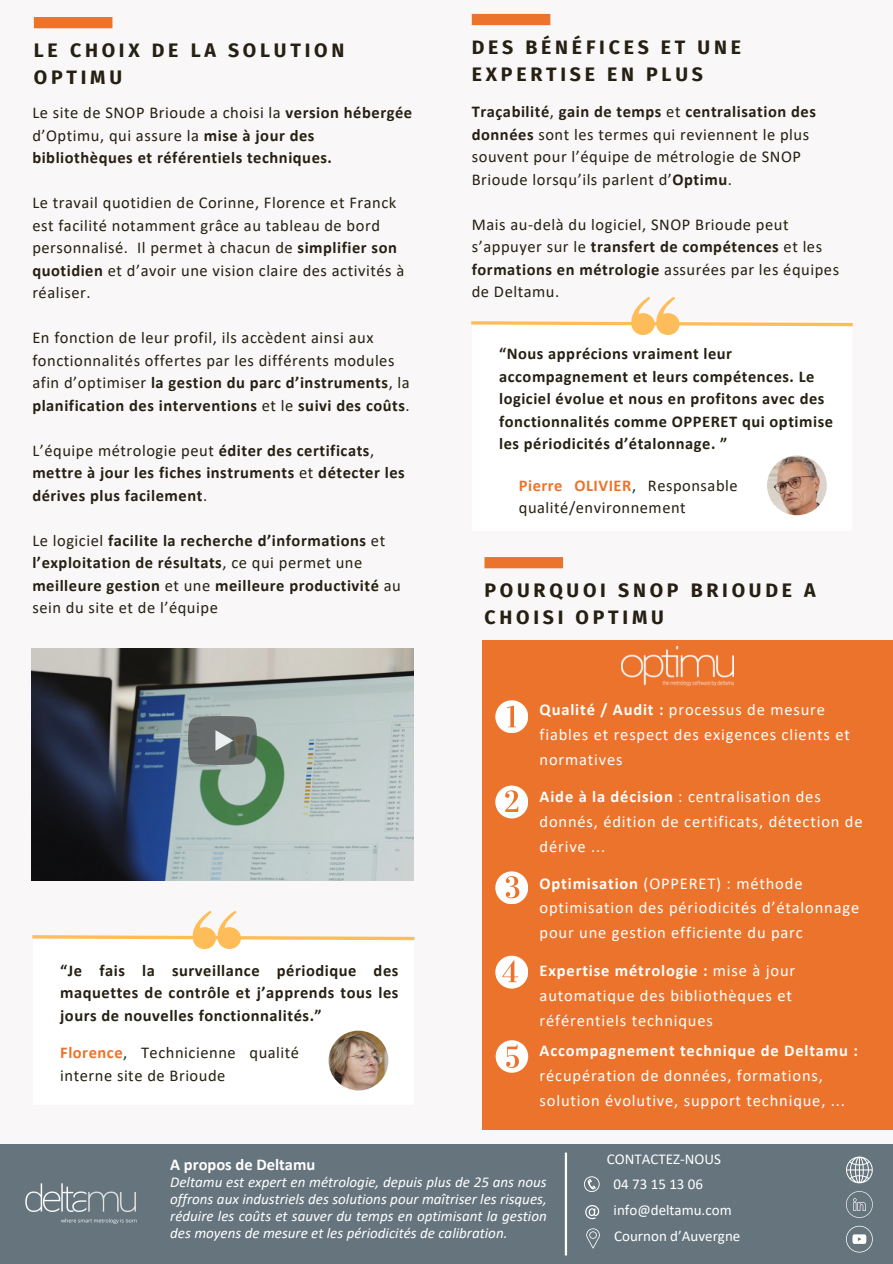
<style>
.page{position:relative;width:893px;height:1264px;background:#fff}
.page>*{position:absolute;margin:0;border:0;box-sizing:border-box;transform-origin:0 0}
.t1{font:700 19.5px/27px "Fira Sans";letter-spacing:.19em;color:#252012}
.t2{font:16.5px/22.5px "Calibri";letter-spacing:.03em;color:#252012}
.t3{font:700 16.5px/22.5px "Calibri";letter-spacing:.03em;color:#252012}
.t4{font:16.5px/24.8px "Calibri";letter-spacing:.05em;color:#fff}
.t5{font:700 16.5px "Calibri";color:#fff}
.t6{font:italic 15px/16.8px "Calibri";color:#fff;text-align:justify}
.t7{font:15px "Calibri";color:#fff}
.s1{font-weight:400}
.s2{font-weight:700}
.s3{font-weight:700;color:#ec732c}
.s4{color:#043239}
</style>
<div class="page">
<div style="left:0;top:0;width:892px;height:1263px;background:#f9f7f8"></div>
<div style="left:472px;top:14px;width:78px;height:11px;background:#ec732c"></div>
<img style="left:31px;top:648px;width:382px;height:232px">
<div style="left:33px;top:938px;width:380px;height:166px;background:#fff"></div>
<img style="left:328px;top:1030px;width:60px;height:60px;border-radius:50%">
<svg style="left:32px;top:910px;width:383px;height:38px"></svg>
<div style="left:0;top:1144px;width:892px;height:119px;background:#65747d"></div>
<img style="left:25px;top:1183px;width:112px;height:41px">
<svg style="left:846px;top:1191px;width:26px;height:26px"></svg>
<svg style="left:846px;top:1225px;width:26px;height:27px"></svg>
<hr style="left:564px;top:1152px;width:3px;height:103px;background:#fff">
<svg style="left:584px;top:1176px;width:15px;height:15px"></svg>
<svg style="left:585px;top:1205px;width:14px;height:14px"></svg>
<svg style="left:586px;top:1228px;width:13px;height:20px"></svg>
<svg style="left:846px;top:1156px;width:26px;height:27px"></svg>
<div style="left:472px;top:321px;width:379px;height:209px;background:#fff"></div>
<img style="left:767px;top:455px;width:59px;height:60px;border-radius:50%">
<svg style="left:471px;top:297px;width:382px;height:38px"></svg>
<div style="left:484px;top:557px;width:79px;height:11px;background:#ec732c"></div>
<div style="left:34px;top:17px;width:78px;height:11px;background:#ec732c"></div>
<div style="left:482px;top:641px;width:410px;height:488px;background:#ec732c"></div>
<svg style="left:495px;top:700px;width:33px;height:33px"></svg>
<svg style="left:495px;top:785px;width:33px;height:33px"></svg>
<svg style="left:495px;top:871px;width:33px;height:33px"></svg>
<svg style="left:495px;top:955px;width:33px;height:33px"></svg>
<svg style="left:495px;top:1040px;width:33px;height:32px"></svg>
<img style="left:622px;top:646px;width:111px;height:39px">
<img style="left:188px;top:716px;width:69px;height:48px">
<p class="t1" style="left:34px;top:37px;width:312px">LE CHOIX DE LA SOLUTION<br>OPTIMU</p>
<p class="t3" style="left:32px;top:103px;width:381px"><span class="s1">Le site de SNOP Brioude a choisi la</span> version hébergée <span class="s1">d’Optimu, qui assure la</span> mise à jour des bibliothèques et référentiels techniques.</p>
<p class="t2" style="left:32px;top:193px;width:373px">Le travail quotidien de Corinne, Florence et Franck est facilité notamment grâce au tableau de bord personnalisé. Il permet à chacun de <span class="s2">simplifier son quotidien</span> et d’avoir une vision claire des activités à réaliser.</p>
<p class="t2" style="left:32px;top:328px;width:379px">En fonction de leur profil, ils accèdent ainsi aux fonctionnalités offertes par les différents modules afin d’optimiser <span class="s2">la gestion du parc d’instruments</span>, la <span class="s2">planification des interventions</span> et le <span class="s2">suivi des coûts</span>.</p>
<p class="t3" style="left:32px;top:440px;width:374px"><span class="s1">L’équipe métrologie peut</span> éditer des certificats<span class="s1">, </span>mettre à jour les fiches instruments <span class="s1">et</span> détecter les dérives plus facilement<span class="s1">.</span></p>
<p class="t3" style="left:32px;top:530px;width:370px"><span class="s1">Le logiciel</span> facilite la recherche d’informations <span class="s1">et </span>l’exploitation de résultats<span class="s1">, ce qui permet une </span>meilleure gestion <span class="s1">et une</span> meilleure productivité <span class="s1">au sein du site et de l’équipe</span></p>
<p class="t3" style="left:60px;top:960px;width:339px;text-align:justify">“Je fais la surveillance périodique des maquettes de contrôle et j’apprends tous les jours de nouvelles fonctionnalités.”</p>
<h1 class="t2" style="left:60px;top:1042px;width:240px"><span class="s3">Florence</span><span class="s4">,</span> Technicienne qualité interne site de Brioude</h1>
<p class="t1" style="left:472px;top:34px;width:271px">DES BÉNÉFICES ET UNE<br>EXPERTISE EN PLUS</p>
<p class="t2" style="left:472px;top:102px;width:345px"><span class="s2">Traçabilité</span>, <span class="s2">gain de temps</span> et <span class="s2">centralisation des données</span> sont les termes qui reviennent le plus souvent pour l’équipe de métrologie de SNOP Brioude lorsqu’ils parlent d’<span class="s2">Optimu</span>.</p>
<h3 class="t2" style="left:472px;top:214px;width:369px">Mais au-delà du logiciel, SNOP Brioude peut s’appuyer sur le <span class="s2">transfert de compétences</span> et les <span class="s2">formations en métrologie</span> assurées par les équipes de Deltamu.</h3>
<p class="t3" style="left:499px;top:344px;width:335px">“Nous apprécions vraiment leur accompagnement et leurs compétences. Le logiciel évolue et nous en profitons avec des fonctionnalités comme OPPERET qui optimise les périodicités d’étalonnage. ”</p>
<p class="t2" style="left:519px;top:475px;width:220px"><span class="s3">Pierre OLIVIER</span><span class="s4">,</span> Responsable qualité/environnement</p>
<p class="t1" style="left:484px;top:576px;width:333px">POURQUOI SNOP BRIOUDE A<br>CHOISI OPTIMU</p>
<h1 class="t4" style="left:539px;top:699px;width:312px"><span class="s2">Qualité / Audit :</span> processus de mesure fiables et respect des exigences clients et normatives</h1>
<p class="t4" style="left:539px;top:785px;width:324px"><span class="s2">Aide à la décision</span> : centralisation des donnés, édition de certificats, détection de dérive ...</p>
<p class="t4" style="left:539px;top:872px;width:321px"><span class="s2">Optimisation</span> (OPPERET) : méthode optimisation des périodicités d’étalonnage pour une gestion efficiente du parc</p>
<p class="t4" style="left:539px;top:959px;width:257px"><span class="s2">Expertise métrologie :</span> mise à jour automatique des bibliothèques et référentiels techniques</p>
<p class="t4" style="left:539px;top:1039px;width:320px"><span class="s2">Accompagnement technique de Deltamu : </span>récupération de données, formations, solution évolutive, support technique, ...</p>
<p class="t5" style="left:170px;top:1157px;width:147px">A propos de Deltamu</p>
<p class="t6" style="left:170px;top:1174px;width:378px">Deltamu est expert en métrologie, depuis plus de 25 ans nous offrons aux industriels des solutions pour maîtriser les risques, réduire les coûts et sauver du temps en optimisant la gestion des moyens de mesure et les périodicités de calibration.</p>
<p class="t7" style="left:607px;top:1152px;width:115px">CONTACTEZ-NOUS</p>
<p class="t7" style="left:613px;top:1177px;width:91px">04 73 15 13 06</p>
<p class="t7" style="left:613px;top:1203px;width:120px">info@deltamu.com</p>
<h3 class="t7" style="left:614px;top:1229px;width:128px">Cournon d’Auvergne</h3>
</div>
